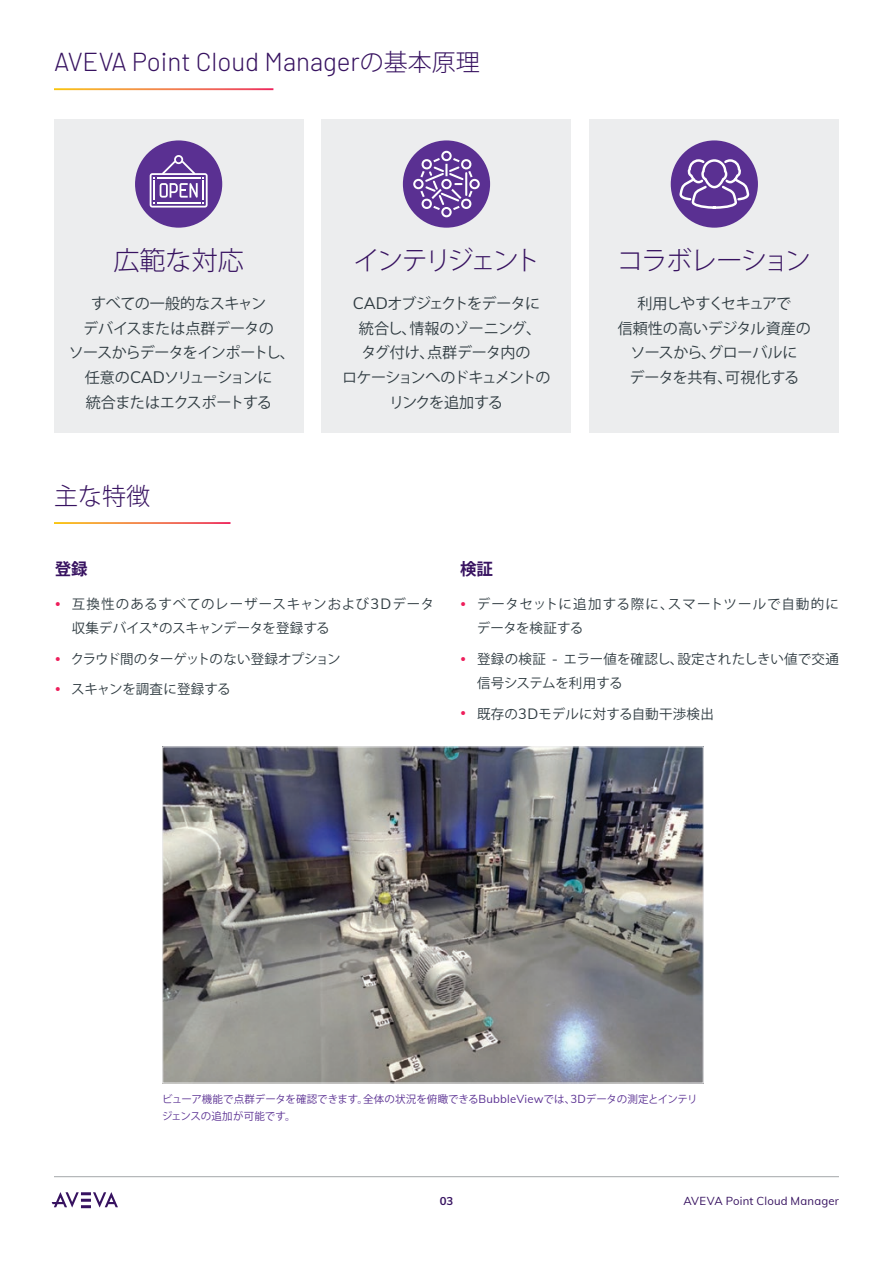
<style>
.page{position:relative;width:893px;height:1263px;background:#fff}
.page>*{position:absolute;margin:0;border:0;box-sizing:border-box;transform-origin:0 0}
.t1{font:300 26.1px "Koz Go Pr 6 N";letter-spacing:-.07em;color:#371260}
.t2{font:300 26.1px "Koz Go Pr 6 N";letter-spacing:-.12em;color:#371260}
.H3_Internal_Pages{font:300 25.95px "Barlow";color:#371260}
.H3_Internal_Pages-2{font:300 24px "Koz Go Pr 6 N";color:#371260}
.S1_Subheadlines{font:700 16.5px "Koz Go Pr 6 N";color:#371260}
.t3{font:15.15px/24.8px "Koz Go Pr 6 N";letter-spacing:-.04em;color:#2f3b41;text-align:center}
.t4{font:15.15px/24.8px "Koz Go Pr 6 N";letter-spacing:-.02em;color:#2f3b41;text-align:center}
.t5{font:13.5px/24px "Koz Go Pr 6 N";letter-spacing:.02em;color:#2f3b41}
.t6{font:13.5px/24px "Koz Go Pr 6 N";letter-spacing:.045em;color:#2f3b41}
.t7{font:13.5px "Koz Go Pr 6 N";letter-spacing:-.035em;color:#2f3b41}
.t8{font:13.5px "Koz Go Pr 6 N";color:#2f3b41}
.t9{font:11.4px "Muli";letter-spacing:.02em;color:#371260}
.t10{font:700 11.4px "Muli";color:#371260}
.Image___Graph_Captio{font:10.5px/16.5px "Koz Go Pr 6 N";color:#5a3092}
.s1{font-family:"Koz Go Pr 6 N";font-size:24px}
.s2{font-family:"Muli";font-size:16.35px}
.s3{font-family:"Muli";font-size:14.55px}
.s4{font-family:"Muli";font-size:11.4px}
</style>
<div class="page">
<hr style="left:54px;top:1176px;width:785px;height:1px;background:#a3a7a9">
<svg style="left:52px;top:1192px;width:66px;height:16px"></svg>
<div style="left:54px;top:119px;width:249px;height:313px;background:#ecedee"></div>
<div style="left:322px;top:120px;width:249px;height:313px;background:#ecedee"></div>
<div style="left:590px;top:120px;width:249px;height:313px;background:#ecedee"></div>
<div style="left:135px;top:140px;width:87px;height:88px;background:#5a3092;border-radius:50%"></div>
<svg style="left:150px;top:155px;width:58px;height:53px"></svg>
<hr style="left:157px;top:177px;width:43px;height:2px;background:#fff">
<hr style="left:202px;top:180px;width:2px;height:20px;background:#fff">
<hr style="left:157px;top:202px;width:43px;height:2px;background:#fff">
<hr style="left:153px;top:180px;width:2px;height:20px;background:#fff">
<div style="left:403px;top:140px;width:87px;height:88px;background:#5a3092;border-radius:50%"></div>
<div style="left:441px;top:151px;width:11px;height:10px;border:2px solid #fff;border-radius:50%"></div>
<div style="left:413px;top:179px;width:11px;height:10px;border:2px solid #fff;border-radius:50%"></div>
<div style="left:441px;top:207px;width:11px;height:10px;border:2px solid #fff;border-radius:50%"></div>
<div style="left:469px;top:179px;width:11px;height:10px;border:2px solid #fff;border-radius:50%"></div>
<svg style="left:419px;top:157px;width:55px;height:54px"></svg>
<div style="left:671px;top:140px;width:87px;height:88px;background:#5a3092;border-radius:50%"></div>
<svg style="left:678px;top:158px;width:72px;height:70px"></svg>
<img style="left:164px;top:748px;width:538px;height:333px">
<p class="H3_Internal_Pages" style="left:54px;top:43px;width:427px">AVEVA Point Cloud Manager<span class="s1">の基本原理</span></p>
<p class="t1" style="left:113px;top:246px;width:132px">広範な対応</p>
<p class="t3" style="left:69px;top:291px;width:228px">すべての一般的なスキャン<br>デバイスまたは点群データの<br>ソースからデータをインポートし、任意の<span class="s2">CAD</span>ソリューションに<br>統合またはエクスポートする</p>
<p class="H3_Internal_Pages-2" style="left:54px;top:482px;width:97px">主な特徴</p>
<p class="t2" style="left:354px;top:246px;width:189px">インテリジェント</p>
<p class="t3" style="left:342px;top:291px;width:210px"><span class="s2">CAD</span>オブジェクトをデータに<br>統合し、情報のゾーニング、<br>タグ付け、点群データ内の<br>ロケーションへのドキュメントのリンクを追加する</p>
<p class="t1" style="left:617px;top:246px;width:195px">コラボレーション</p>
<p class="t4" style="left:618px;top:291px;width:195px">利用しやすくセキュアで<br>信頼性の高いデジタル資産のソースから、グローバルに<br>データを共有、可視化する</p>
<p class="S1_Subheadlines" style="left:55px;top:559px;width:34px">登録</p>
<p class="t5" style="left:72px;top:592px;width:364px">互換性のあるすべてのレーザースキャンおよび<span class="s3">3D</span>データ収集デバイス<span class="s3">*</span>のスキャンデータを登録する</p>
<p class="t7" style="left:71px;top:651px;width:272px">クラウド間のターゲットのない登録オプション</p>
<p class="t8" style="left:71px;top:682px;width:161px">スキャンを調査に登録する</p>
<p class="S1_Subheadlines" style="left:460px;top:559px;width:34px">検証</p>
<p class="t6" style="left:477px;top:592px;width:364px">データセットに追加する際に、スマートツールで自動的にデータを検証する</p>
<p class="t5" style="left:477px;top:647px;width:363px">登録の検証 <span class="s3">-</span> エラー値を確認し、設定されたしきい値で交通信号システムを利用する</p>
<p class="t5" style="left:477px;top:702px;width:238px">既存の<span class="s3">3D</span>モデルに対する自動干渉検出</p>
<p class="Image___Graph_Captio" style="left:162px;top:1091px;width:537px">ビューア機能で点群データを確認できます。全体の状況を俯瞰できる<span class="s4">BubbleView</span>では、<span class="s4">3D</span>データの測定とインテリジェンスの追加が可能です。</p>
<p class="t10" style="left:440px;top:1193px;width:15px">03</p>
<p class="t9" style="left:683px;top:1193px;width:157px">AVEVA Point Cloud Manager</p>
</div>
